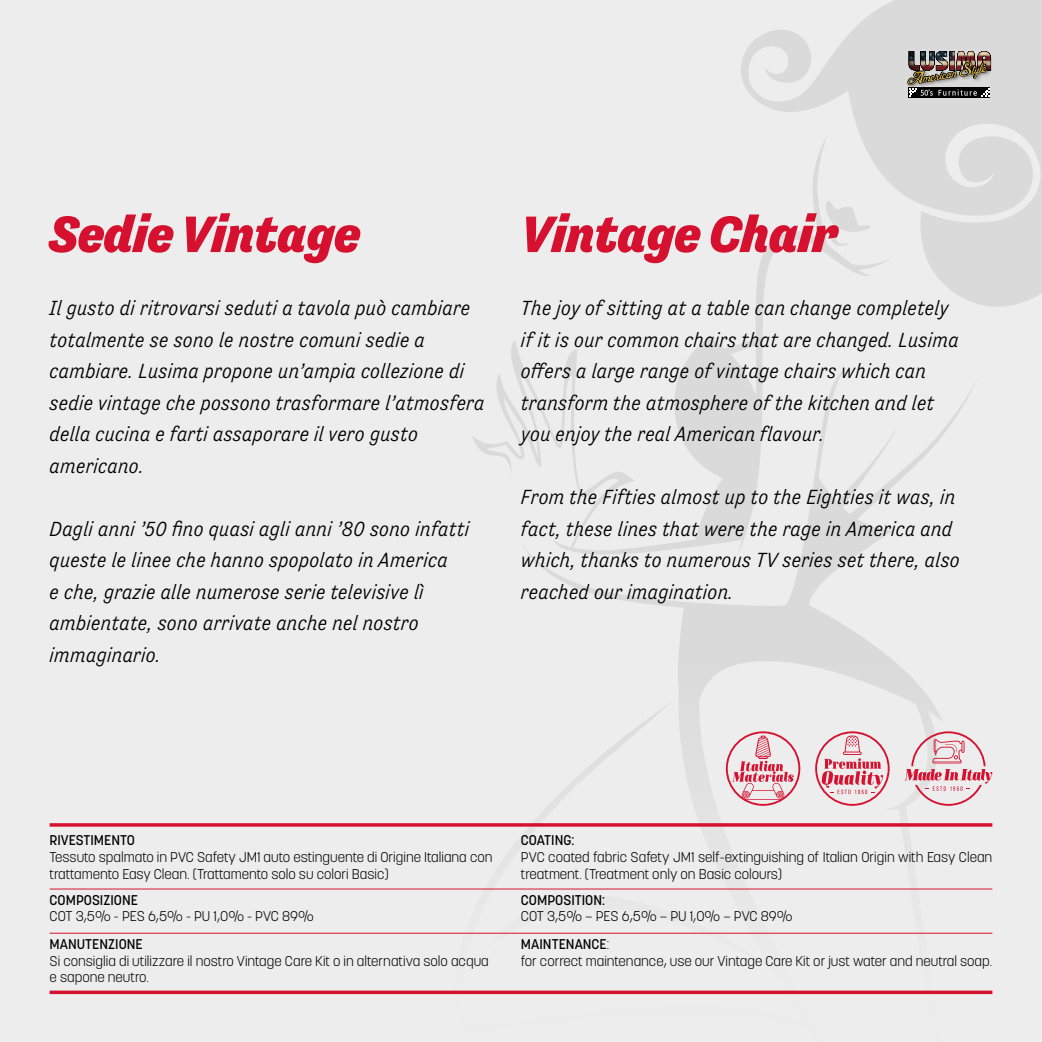
<style>
.page{position:relative;width:1042px;height:1042px;background:#ededed}
.page>*{position:absolute;margin:0;border:0;box-sizing:border-box;transform-origin:0 0}
.t1{font:italic 900 52.5px "Tenso";color:#d5112f}
.t2{font:italic 300 21px/31.5px "Tenso";color:#000}
.t3{font:300 14px/16.8px "Korolev";color:#000}
.t4{font:500 14px "Korolev";color:#000}
.s1{font-weight:500}
</style>
<div class="page">
<svg style="left:741px;top:0;width:301px;height:307px;fill:#dadada"></svg>
<svg style="left:511px;top:134px;width:381px;height:234px"></svg>
<svg style="left:451px;top:368px;width:542px;height:627px"></svg>
<img style="left:906px;top:58px;width:86px;height:33px">
<img style="left:907px;top:50px;width:84px;height:50px">
<hr style="left:50px;top:823px;width:471px;height:3px;background:#d5112f">
<hr style="left:521px;top:823px;width:471px;height:3px;background:#d5112f">
<svg style="left:50px;top:990px;width:471px;height:4px;background:#d8304a"></svg>
<svg style="left:521px;top:990px;width:471px;height:4px;background:#d8304a"></svg>
<hr style="left:50px;top:888px;width:471px;height:1px;background:#d5112f">
<hr style="left:521px;top:888px;width:471px;height:1px;background:#d5112f">
<hr style="left:50px;top:933px;width:471px;height:1px;background:#d5112f">
<hr style="left:521px;top:933px;width:471px;height:1px;background:#d5112f">
<svg style="left:815px;top:731px;width:74px;height:75px"></svg>
<svg style="left:904px;top:731px;width:88px;height:75px"></svg>
<svg style="left:726px;top:731px;width:74px;height:75px"></svg>
<h1 class="t1" style="left:50px;top:204px;width:312px">Sedie Vintage</h1>
<p class="t2" style="left:50px;top:292px;width:437px">Il gusto di ritrovarsi seduti a tavola può cambiare totalmente se sono le nostre comuni sedie a cambiare. Lusima propone un’ampia collezione di sedie vintage che possono trasformare l’atmosfera della cucina e farti assaporare il vero gusto americano.</p>
<p class="t2" style="left:50px;top:512px;width:421px">Dagli anni ’50 fino quasi agli anni ’80 sono infatti queste le linee che hanno spopolato in America<br>e che, grazie alle numerose serie televisive lì ambientate, sono arrivate anche nel nostro immaginario.</p>
<h1 class="t1" style="left:521px;top:204px;width:318px">Vintage Chair</h1>
<p class="t2" style="left:521px;top:292px;width:439px">The joy of sitting at a table can change completely if it is our common chairs that are changed. Lusima offers a large range of vintage chairs which can transform the atmosphere of the kitchen and let you enjoy the real American flavour.</p>
<p class="t2" style="left:521px;top:481px;width:440px">From the Fifties almost up to the Eighties it was, in fact, these lines that were the rage in America and which, thanks to numerous TV series set there, also reached our imagination.</p>
<p class="t4" style="left:50px;top:831px;width:87px">RIVESTIMENTO</p>
<p class="t3" style="left:50px;top:849px;width:444px">Tessuto spalmato in PVC Safety JM1 auto estinguente di Origine Italiana con trattamento Easy Clean. (Trattamento solo su colori Basic)</p>
<p class="t4" style="left:50px;top:891px;width:90px">COMPOSIZIONE</p>
<p class="t3" style="left:50px;top:908px;width:266px">COT 3,5% - PES 6,5% - PU 1,0% - PVC 89%</p>
<p class="t4" style="left:50px;top:935px;width:95px">MANUTENZIONE</p>
<p class="t3" style="left:50px;top:952px;width:441px">Si consiglia di utilizzare il nostro Vintage Care Kit o in alternativa solo acqua e sapone neutro.</p>
<p class="t4" style="left:521px;top:831px;width:55px">COATING:</p>
<p class="t3" style="left:521px;top:849px;width:473px">PVC coated fabric Safety JM1 self-extinguishing of Italian Origin with Easy Clean treatment. (Treatment only on Basic colours)</p>
<p class="t4" style="left:521px;top:891px;width:86px">COMPOSITION:</p>
<p class="t3" style="left:521px;top:908px;width:273px">COT 3,5% – PES 6,5% – PU 1,0% – PVC 89%</p>
<p class="t3" style="left:521px;top:935px;width:473px"><span class="s1">MAINTENANCE</span>:<br>for correct maintenance, use our Vintage Care Kit or just water and neutral soap.</p>
</div>
